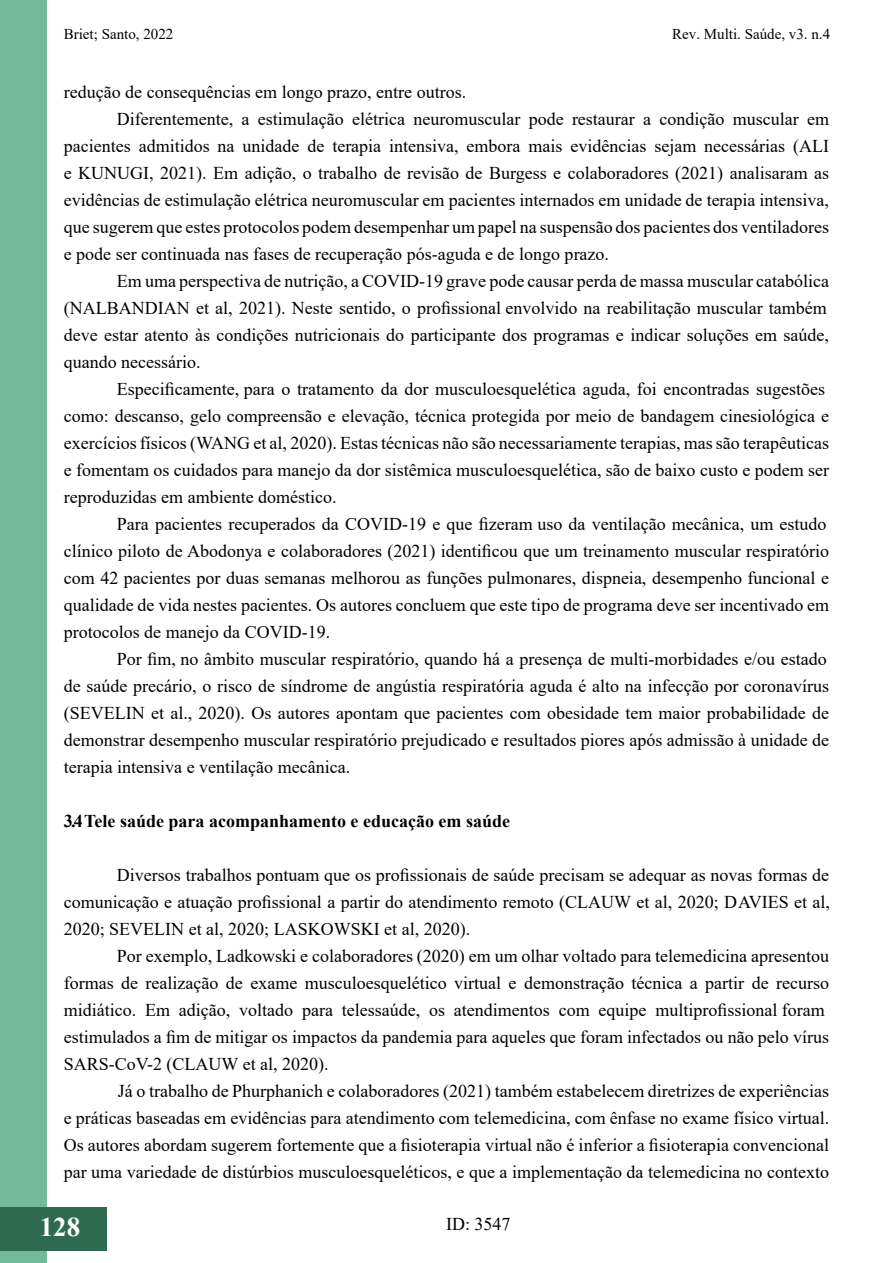
<style>
.page{position:relative;width:893px;height:1263px;background:#fff}
.page>*{position:absolute;margin:0;border:0;box-sizing:border-box;transform-origin:0 0}
.t1{font:700 27px "Times New Roman";color:#fff}
.t2{font:18px/27px "Times New Roman";color:#000;text-align:justify}
.t3{font:700 18px "Times New Roman";color:#000}
.t4{font:15px "Times New Roman";color:#000}
</style>
<div class="page">
<div style="left:0;top:0;width:47px;height:1262px;background:#73ba9b"></div>
<hr style="left:892px;top:1207px;width:1px;height:43px;background:#2d6a4f">
<div style="left:0;top:1207px;width:106px;height:43px;background:#2d6a4f"></div>
<p class="t4" style="left:64px;top:24px;width:111px">Briet; Santo, 2022</p>
<p class="t4" style="left:672px;top:24px;width:159px">Rev. Multi. Saúde, v3. n.4</p>
<p class="t2" style="left:64px;top:77px;width:404px">redução de consequências em longo prazo, entre outros.</p>
<p class="t2" style="left:117px;top:104px;width:714px">Diferentemente, a estimulação elétrica neuromuscular pode restaurar a condição muscular em</p>
<p class="t2" style="left:64px;top:131px;width:767px">pacientes admitidos na unidade de terapia intensiva, embora mais evidências sejam necessárias (ALI</p>
<p class="t2" style="left:64px;top:158px;width:767px">e KUNUGI, 2021). Em adição, o trabalho de revisão de Burgess e colaboradores (2021) analisaram as</p>
<p class="t2" style="left:64px;top:185px;width:767px">evidências de estimulação elétrica neuromuscular em pacientes internados em unidade de terapia intensiva,</p>
<p class="t2" style="left:64px;top:212px;width:767px">que sugerem que estes protocolos podem desempenhar um papel na suspensão dos pacientes dos ventiladores</p>
<p class="t2" style="left:64px;top:239px;width:547px">e pode ser continuada nas fases de recuperação pós-aguda e de longo prazo.</p>
<p class="t2" style="left:117px;top:266px;width:714px">Em uma perspectiva de nutrição, a COVID-19 grave pode causar perda de massa muscular catabólica</p>
<p class="t2" style="left:64px;top:293px;width:765px">(NALBANDIAN et al, 2021). Neste sentido, o profissional envolvido na reabilitação muscular também</p>
<p class="t2" style="left:64px;top:320px;width:767px">deve estar atento às condições nutricionais do participante dos programas e indicar soluções em saúde,</p>
<p class="t2" style="left:64px;top:347px;width:138px">quando necessário.</p>
<p class="t2" style="left:117px;top:374px;width:710px">Especificamente, para o tratamento da dor musculoesquelética aguda, foi encontradas sugestões</p>
<p class="t2" style="left:64px;top:401px;width:767px">como: descanso, gelo compreensão e elevação, técnica protegida por meio de bandagem cinesiológica e</p>
<p class="t2" style="left:64px;top:428px;width:767px">exercícios físicos (WANG et al, 2020). Estas técnicas não são necessariamente terapias, mas são terapêuticas</p>
<p class="t2" style="left:64px;top:455px;width:767px">e fomentam os cuidados para manejo da dor sistêmica musculoesquelética, são de baixo custo e podem ser</p>
<p class="t2" style="left:64px;top:482px;width:274px">reproduzidas em ambiente doméstico.</p>
<p class="t2" style="left:117px;top:509px;width:711px">Para pacientes recuperados da COVID-19 e que fizeram uso da ventilação mecânica, um estudo</p>
<p class="t2" style="left:64px;top:536px;width:767px">clínico piloto de Abodonya e colaboradores (2021) identificou que um treinamento muscular respiratório</p>
<p class="t2" style="left:64px;top:563px;width:767px">com 42 pacientes por duas semanas melhorou as funções pulmonares, dispneia, desempenho funcional e</p>
<p class="t2" style="left:64px;top:590px;width:767px">qualidade de vida nestes pacientes. Os autores concluem que este tipo de programa deve ser incentivado em</p>
<p class="t2" style="left:64px;top:617px;width:268px">protocolos de manejo da COVID-19.</p>
<p class="t2" style="left:117px;top:644px;width:711px">Por fim, no âmbito muscular respiratório, quando há a presença de multi-morbidades e/ou estado</p>
<p class="t2" style="left:64px;top:671px;width:767px">de saúde precário, o risco de síndrome de angústia respiratória aguda é alto na infecção por coronavírus</p>
<p class="t2" style="left:64px;top:698px;width:767px">(SEVELIN et al., 2020). Os autores apontam que pacientes com obesidade tem maior probabilidade de</p>
<p class="t2" style="left:64px;top:725px;width:767px">demonstrar desempenho muscular respiratório prejudicado e resultados piores após admissão à unidade de</p>
<p class="t2" style="left:64px;top:752px;width:288px">terapia intensiva e ventilação mecânica.</p>
<p class="t3" style="left:64px;top:808px;width:448px">3.4 Tele saúde para acompanhamento e educação em saúde</p>
<p class="t2" style="left:64px;top:860px;width:768px;text-indent:53px">Diversos trabalhos pontuam que os profissionais de saúde precisam se adequar as novas formas de comunicação e atuação profissional a partir do atendimento remoto (CLAUW et al, 2020; DAVIES et al, 2020; SEVELIN et al, 2020; LASKOWSKI et al, 2020).</p>
<p class="t2" style="left:64px;top:941px;width:767px;text-align:left;text-indent:53px">Por exemplo, Ladkowski e colaboradores (2020) em um olhar voltado para telemedicina apresentou formas de realização de exame musculoesquelético virtual e demonstração técnica a partir de recurso midiático. Em adição, voltado para telessaúde, os atendimentos com equipe multiprofissional foram estimulados a fim de mitigar os impactos da pandemia para aqueles que foram infectados ou não pelo vírus SARS-CoV-2 (CLAUW et al, 2020).</p>
<p class="t2" style="left:64px;top:1076px;width:767px;text-indent:54px">Já o trabalho de Phurphanich e colaboradores (2021) também estabelecem diretrizes de experiências e práticas baseadas em evidências para atendimento com telemedicina, com ênfase no exame físico virtual.<br>Os autores abordam sugerem fortemente que a fisioterapia virtual não é inferior a fisioterapia convencional par uma variedade de distúrbios musculoesqueléticos, e que a implementação da telemedicina no contexto</p>
<h1 class="t1" style="left:40px;top:1207px;width:42px">128</h1>
<p class="t2" style="left:446px;top:1210px;width:66px">ID: 3547</p>
</div>
